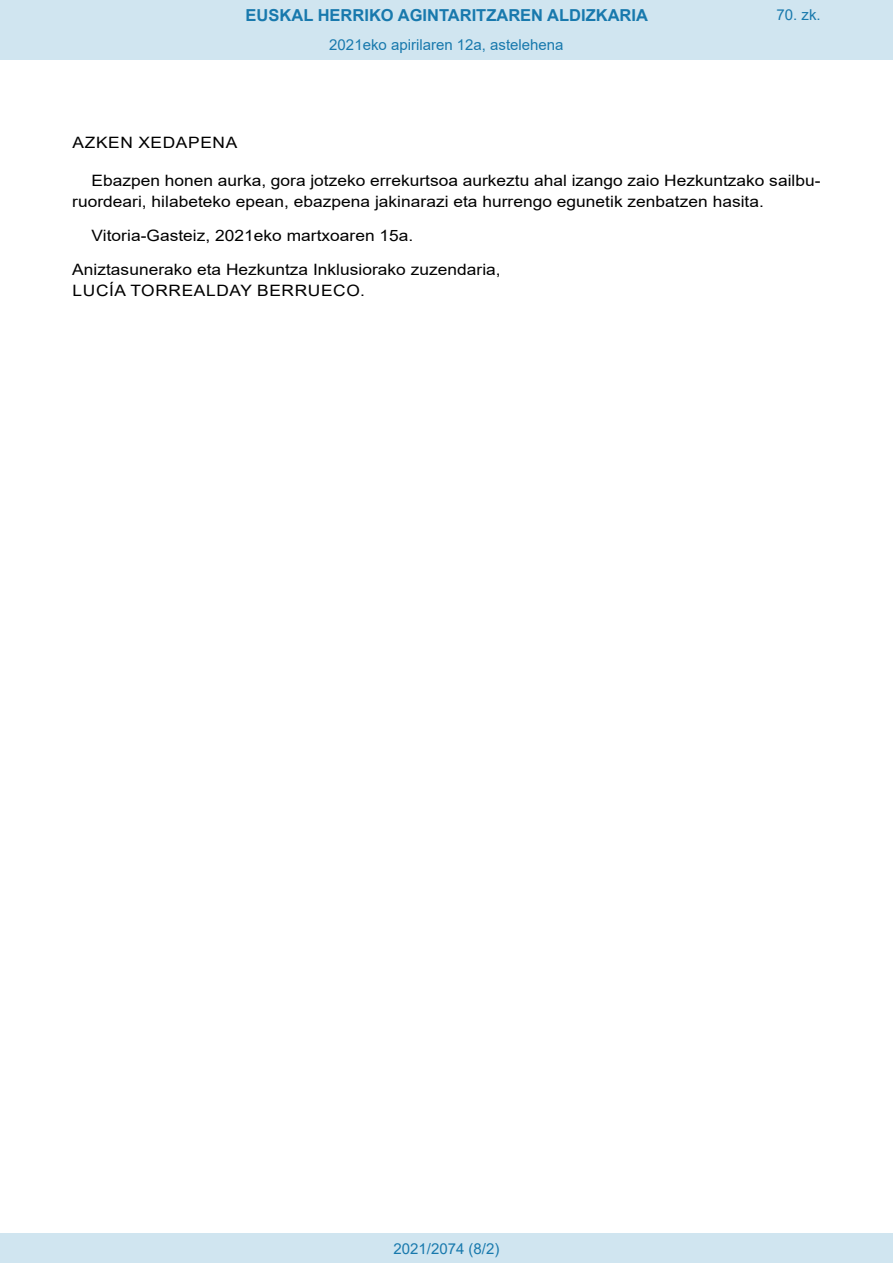
<style>
.page{position:relative;width:893px;height:1263px;background:#fff}
.page>*{position:absolute;margin:0;border:0;box-sizing:border-box;transform-origin:0 0}
.t1{font:700 16.5px "Arial";color:#1879ad}
.BOPVDetalle{font:15.6px/21px "Arial";color:#000;scale:1.11 1}
.BOPVFirmaPuesto{font:15.6px "Arial";color:#000;scale:1.11 1}
.BOPVFirmaLugFec{font:15.6px "Arial";color:#000;scale:1.11 1}
.BOPVFirmaNombre{font:15.6px "Arial";letter-spacing:.035em;color:#000;scale:1.11 1}
.BOPVDisposicion{font:15.6px "Arial";letter-spacing:.035em;color:#000;scale:1.11 1}
.Paginacion_Centro{font:15px "Arial";color:#1879ad}
</style>
<div class="page">
<div style="left:0;top:0;width:893px;height:60px;background:#d0e5f0"></div>
<div style="left:0;top:1233px;width:893px;height:30px;background:#d0e5f0"></div>
<p class="t1" style="left:246px;top:3px;width:404px">EUSKAL HERRIKO AGINTARITZAREN ALDIZKARIA</p>
<p class="Paginacion_Centro" style="left:329px;top:35px;width:236px">2021eko apirilaren 12a, astelehena</p>
<p class="Paginacion_Centro" style="left:776px;top:5px;width:46px">70. zk.</p>
<p class="BOPVDisposicion" style="left:73px;top:132px;width:150px">AZKEN XEDAPENA</p>
<p class="BOPVDetalle" style="left:72px;top:170px;width:676px;text-indent:19px">Ebazpen honen aurka, gora jotzeko errekurtsoa aurkeztu ahal izango zaio Hezkuntzako sailbu&shy;ruordeari, hilabeteko epean, ebazpena jakinarazi eta hurrengo egunetik zenbatzen hasita.</p>
<p class="BOPVFirmaLugFec" style="left:92px;top:225px;width:291px">Vitoria-Gasteiz, 2021eko martxoaren 15a.</p>
<p class="BOPVFirmaPuesto" style="left:72px;top:258px;width:387px">Aniztasunerako eta Hezkuntza Inklusiorako zuzendaria,</p>
<p class="BOPVFirmaNombre" style="left:73px;top:279px;width:265px">LUCÍA TORREALDAY BERRUECO.</p>
<p class="Paginacion_Centro" style="left:393px;top:1238px;width:107px">2021/2074 (8/2)</p>
</div>
